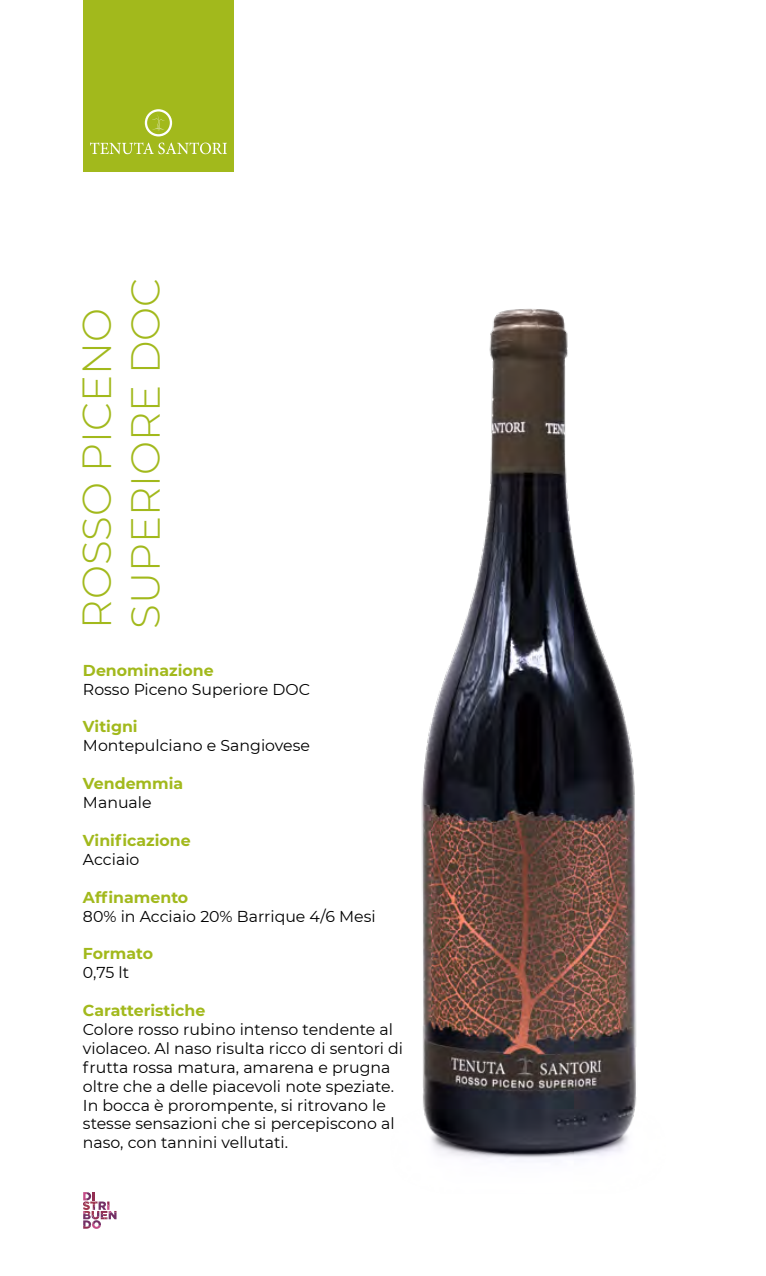
<style>
.page{position:relative;width:766px;height:1276px;background:#fff}
.page>*{position:absolute;margin:0;border:0;box-sizing:border-box;transform-origin:0 0}
.t1{font:300 40.5px/48.6px "Montserrat";color:#a2b91c}
.t2{font:15.75px/18.9px "Montserrat";color:#000}
.t3{font:700 15.75px "Montserrat";color:#a2b91c}
</style>
<div class="page">
<img style="left:421px;top:308px;width:216px;height:851px">
<div style="left:83px;top:0;width:151px;height:171px;background:#a2b91c"></div>
<svg style="left:83px;top:1192px;width:33px;height:36px"></svg>
<svg style="left:90px;top:142px;width:137px;height:12px"></svg>
<svg style="left:145px;top:109px;width:27px;height:27px"></svg>
<h1 class="t1" style="left:71px;top:628px;width:352px;rotate:-90deg">ROSSO PICENO<br>SUPERIORE DOC</h1>
<p class="t3" style="left:83px;top:659px;width:132px">Denominazione</p>
<p class="t2" style="left:83px;top:679px;width:228px">Rosso Piceno Superiore DOC</p>
<p class="t3" style="left:83px;top:715px;width:56px">Vitigni</p>
<p class="t2" style="left:83px;top:736px;width:228px">Montepulciano e Sangiovese</p>
<p class="t3" style="left:83px;top:772px;width:102px">Vendemmia</p>
<p class="t2" style="left:83px;top:792px;width:70px">Manuale</p>
<p class="t3" style="left:83px;top:829px;width:109px">Vinificazione</p>
<p class="t2" style="left:83px;top:849px;width:58px">Acciaio</p>
<p class="t3" style="left:83px;top:885px;width:107px">Affinamento</p>
<p class="t2" style="left:83px;top:906px;width:294px">80% in Acciaio 20% Barrique 4/6 Mesi</p>
<p class="t3" style="left:83px;top:942px;width:72px">Formato</p>
<p class="t2" style="left:83px;top:962px;width:48px">0,75 lt</p>
<p class="t3" style="left:83px;top:999px;width:124px">Caratteristiche</p>
<p class="t2" style="left:83px;top:1019px;width:321px">Colore rosso rubino intenso tendente al violaceo. Al naso risulta ricco di sentori di frutta rossa matura, amarena e prugna oltre che a delle piacevoli note speziate.<br>In bocca è prorompente, si ritrovano le stesse sensazioni che si percepiscono al naso, con tannini vellutati.</p>
</div>
